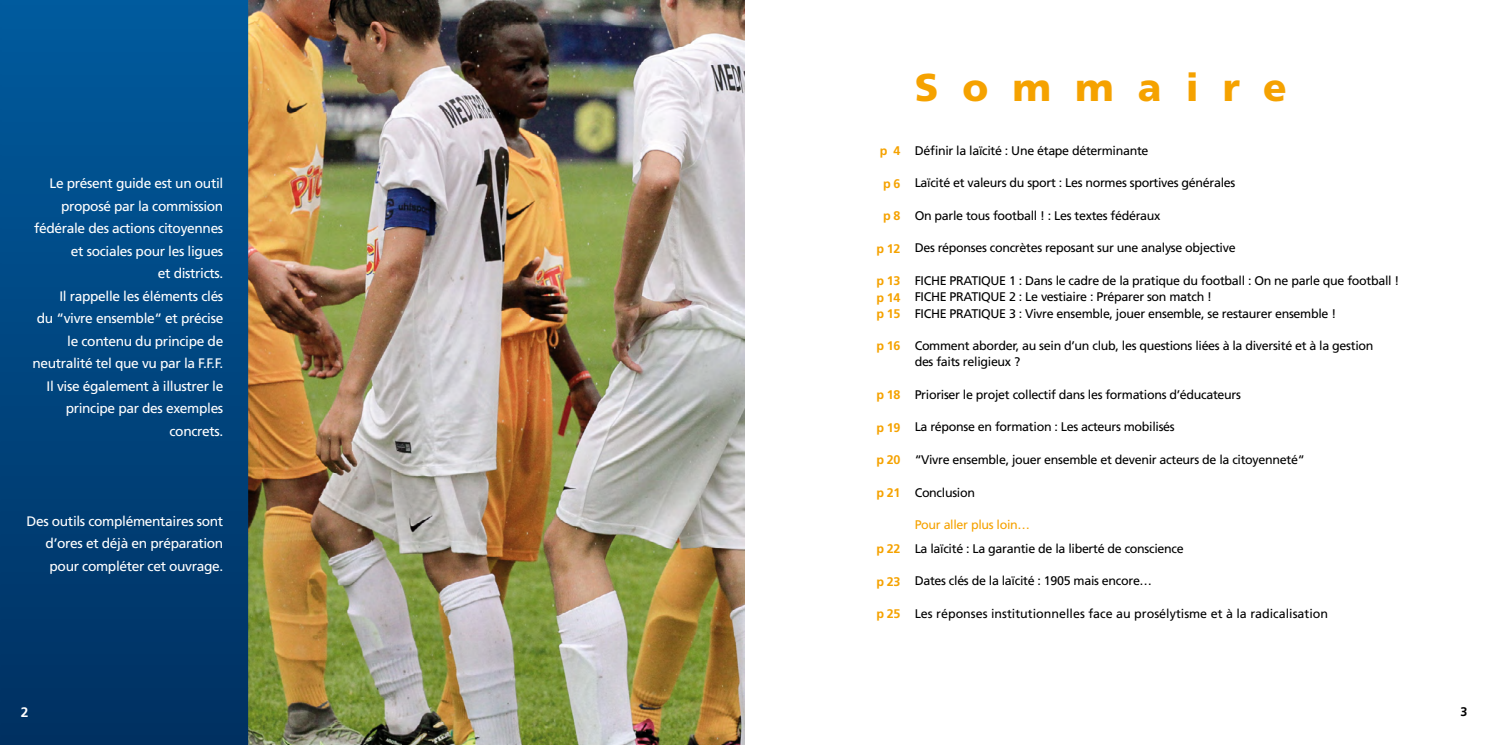
<style>
.page{position:relative;width:1489px;height:745px;background:#fff}
.page>*{position:absolute;margin:0;border:0;box-sizing:border-box;transform-origin:0 0}
.t1{font:900 38.75px "Frutiger";letter-spacing:.62em;color:#f5a200}
.t2{font:13.75px/22.5px "Frutiger";letter-spacing:-.025em;color:#fff;text-align:right}
.t3{font:700 13.75px "Frutiger";color:#fff}
.t4{font:12.5px/16.2px "Frutiger";letter-spacing:-.025em;color:#000}
.t5{font:12.5px "Frutiger";color:#000}
.t6{font:700 12.5px/16.2px "Frutiger";letter-spacing:-.025em;color:#f5a200;text-align:justify}
.t7{font:12.5px "Frutiger";letter-spacing:-.025em;color:#f5a200}
.t8{font:700 12.5px "Frutiger";color:#000}
</style>
<div class="page">
<img style="left:248px;top:0;width:496px;height:744px">
<div style="left:1px;top:1px;width:246px;height:742px;background:linear-gradient(to bottom,#005b9e,#003061)"></div>
<p class="t2" style="left:32px;top:172px;width:192px">Le présent guide est un outil proposé par la commission fédérale des actions citoyennes et sociales pour les ligues<br>et districts.<br>Il rappelle les éléments clés<br>du “vivre ensemble“ et précise le contenu du principe de neutralité tel que vu par la F.F.F.<br>Il vise également à illustrer le principe par des exemples concrets.</p>
<p class="t2" style="left:46px;top:509px;width:179px;text-align:justify;text-indent:-19px">Des outils complémentaires sont d’ores et déjà en préparation pour compléter cet ouvrage.</p>
<h1 class="t1" style="left:914px;top:64px;width:374px">Sommaire</h1>
<p class="t6" style="left:879px;top:142px;width:22px">p 4</p>
<p class="t6" style="left:883px;top:175px;width:19px">p 6</p>
<p class="t6" style="left:883px;top:207px;width:19px">p 8</p>
<p class="t6" style="left:876px;top:240px;width:26px">p 12</p>
<p class="t6" style="left:876px;top:272px;width:26px">p 13 p 14 p 15</p>
<p class="t6" style="left:876px;top:337px;width:26px">p 16</p>
<p class="t6" style="left:876px;top:386px;width:26px">p 18</p>
<p class="t6" style="left:876px;top:419px;width:26px">p 19</p>
<p class="t6" style="left:876px;top:451px;width:26px">p 20</p>
<p class="t6" style="left:876px;top:484px;width:26px">p 21</p>
<p class="t6" style="left:876px;top:540px;width:26px">p 22</p>
<p class="t6" style="left:876px;top:572px;width:26px">p 23</p>
<p class="t6" style="left:876px;top:605px;width:26px">p 25</p>
<p class="t4" style="left:914px;top:142px;width:235px">Définir la laïcité : Une étape déterminante</p>
<p class="t4" style="left:914px;top:175px;width:322px">Laïcité et valeurs du sport : Les normes sportives générales</p>
<p class="t4" style="left:914px;top:207px;width:247px">On parle tous football ! : Les textes fédéraux</p>
<p class="t4" style="left:914px;top:240px;width:322px">Des réponses concrètes reposant sur une analyse objective</p>
<p class="t4" style="left:914px;top:272px;width:486px">FICHE PRATIQUE 1 : Dans le cadre de la pratique du football : On ne parle que football !<br>FICHE PRATIQUE 2 : Le vestiaire : Préparer son match !<br>FICHE PRATIQUE 3 : Vivre ensemble, jouer ensemble, se restaurer ensemble !</p>
<p class="t4" style="left:914px;top:337px;width:460px">Comment aborder, au sein d’un club, les questions liées à la diversité et à la gestion des faits religieux ?</p>
<p class="t4" style="left:914px;top:386px;width:328px">Prioriser le projet collectif dans les formations d’éducateurs</p>
<p class="t4" style="left:914px;top:418px;width:262px">La réponse en formation : Les acteurs mobilisés</p>
<p class="t4" style="left:914px;top:451px;width:391px">“Vivre ensemble, jouer ensemble et devenir acteurs de la citoyenneté“</p>
<p class="t4" style="left:914px;top:483px;width:62px">Conclusion</p>
<p class="t7" style="left:914px;top:517px;width:117px">Pour aller plus loin…</p>
<p class="t4" style="left:914px;top:540px;width:270px">La laïcité : La garantie de la liberté de conscience</p>
<p class="t4" style="left:914px;top:572px;width:239px">Dates clés de la laïcité : 1905 mais encore…</p>
<p class="t5" style="left:914px;top:605px;width:415px">Les réponses institutionnelles face au prosélytisme et à la radicalisation</p>
<p class="t3" style="left:21px;top:703px;width:9px">2</p>
<p class="t8" style="left:1460px;top:703px;width:8px">3</p>
</div>
